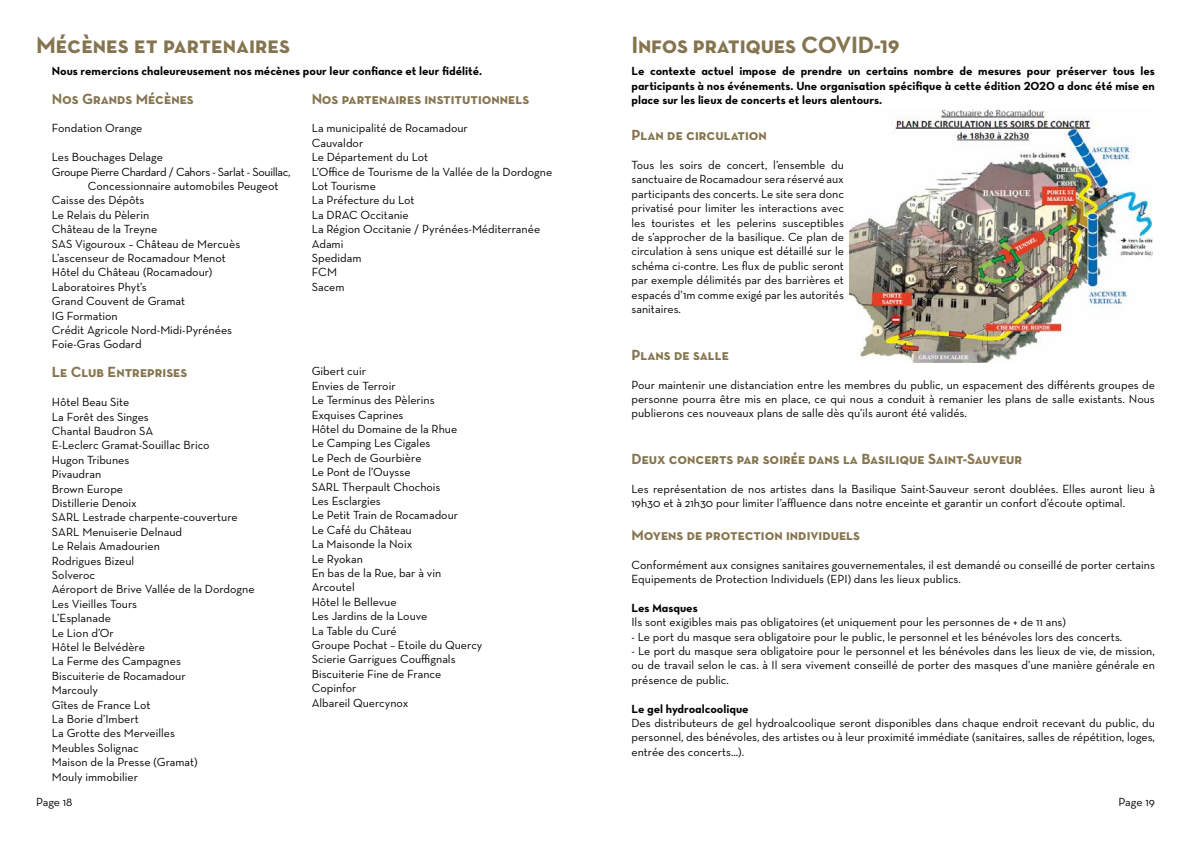
<style>
.page{position:relative;width:1191px;height:842px;background:#fff}
.page>*{position:absolute;margin:0;border:0;box-sizing:border-box;transform-origin:0 0}
.t1{font:24px "Neutra Text Bold SC";letter-spacing:-.01em;color:#85754f}
.t2{font:15px "Neutra Text Bold SC";color:#85754f}
.t3{font:12px/14.4px "Neutra Text";color:#000}
.t4{font:12px/14.4px "Neutra Text Bold Alt";color:#000;text-align:justify}
.t5{font:12px "Neutra Text";letter-spacing:-.03em;color:#000}
.t6{font:12px "Neutra Text";letter-spacing:-.01em;color:#020203}
</style>
<div class="page">
<img style="left:850px;top:111px;width:301px;height:251px">
<h1 class="t1" style="left:36px;top:30px;width:256px">Mécènes et partenaires</h1>
<p class="t4" style="left:52px;top:64px;width:431px">Nous remercions chaleureusement nos mécènes pour leur confiance et leur fidélité.</p>
<p class="t2" style="left:52px;top:89px;width:143px">Nos Grands Mécènes</p>
<p class="t3" style="left:52px;top:121px;width:92px">Fondation Orange</p>
<p class="t3" style="left:52px;top:150px;width:113px">Les Bouchages Delage</p>
<p class="t5" style="left:52px;top:164px;width:240px">Groupe Pierre Chardard / Cahors - Sarlat - Souillac,</p>
<p class="t3" style="left:88px;top:179px;width:192px">Concessionnaire automobiles Peugeot</p>
<p class="t3" style="left:52px;top:193px;width:94px">Caisse des Dépôts</p>
<p class="t3" style="left:52px;top:207px;width:99px">Le Relais du Pèlerin</p>
<p class="t3" style="left:52px;top:222px;width:107px">Château de la Treyne</p>
<p class="t3" style="left:52px;top:236px;width:190px">SAS Vigouroux – Château de Mercuès</p>
<p class="t3" style="left:52px;top:251px;width:175px">L’ascenseur de Rocamadour Menot</p>
<p class="t3" style="left:52px;top:265px;width:162px">Hôtel du Château (Rocamadour)</p>
<p class="t3" style="left:52px;top:279px;width:96px">Laboratoires Phyt’s</p>
<p class="t3" style="left:52px;top:294px;width:135px">Grand Couvent de Gramat</p>
<p class="t3" style="left:52px;top:308px;width:67px">IG Formation</p>
<p class="t3" style="left:52px;top:323px;width:182px">Crédit Agricole Nord-Midi-Pyrénées</p>
<p class="t3" style="left:52px;top:337px;width:91px">Foie-Gras Godard</p>
<p class="t2" style="left:312px;top:89px;width:219px">Nos partenaires institutionnels</p>
<p class="t3" style="left:312px;top:121px;width:242px">La municipalité de Rocamadour<br>Cauvaldor<br>Le Département du Lot<br>L’Office de Tourisme de la Vallée de la Dordogne<br>Lot Tourisme<br>La Préfecture du Lot<br>La DRAC Occitanie<br>La Région Occitanie / Pyrénées-Méditerranée<br>Adami<br>Spedidam<br>FCM<br>Sacem</p>
<p class="t2" style="left:52px;top:363px;width:137px">Le Club Entreprises</p>
<p class="t3" style="left:52px;top:395px;width:204px">Hôtel Beau Site<br>La Forêt des Singes<br>Chantal Baudron SA<br>E-Leclerc Gramat-Souillac Brico<br>Hugon Tribunes<br>Pivaudran<br>Brown Europe<br>Distillerie Denoix<br>SARL Lestrade charpente-couverture<br>SARL Menuiserie Delnaud<br>Le Relais Amadourien<br>Rodrigues Bizeul<br>Solveroc<br>Aéroport de Brive Vallée de la Dordogne<br>Les Vieilles Tours<br>L’Esplanade<br>Le Lion d’Or<br>Hôtel le Belvédère<br>La Ferme des Campagnes<br>Biscuiterie de Rocamadour<br>Marcouly<br>Gîtes de France Lot<br>La Borie d’Imbert<br>La Grotte des Merveilles<br>Meubles Solignac<br>Maison de la Presse (Gramat)<br>Mouly immobilier</p>
<p class="t6" style="left:36px;top:795px;width:38px">Page 18</p>
<p class="t3" style="left:312px;top:364px;width:172px">Gibert cuir<br>Envies de Terroir<br>Le Terminus des Pèlerins<br>Exquises Caprines<br>Hôtel du Domaine de la Rhue<br>Le Camping Les Cigales<br>Le Pech de Gourbière<br>Le Pont de l’Ouysse<br>SARL Therpault Chochois<br>Les Esclargies<br>Le Petit Train de Rocamadour<br>Le Café du Château<br>La Maisonde la Noix<br>Le Ryokan<br>En bas de la Rue, bar à vin<br>Arcoutel<br>Hôtel le Bellevue<br>Les Jardins de la Louve<br>La Table du Curé<br>Groupe Pochat – Etoile du Quercy<br>Scierie Garrigues Couffignals<br>Biscuiterie Fine de France<br>Copinfor<br>Albareil Quercynox</p>
<h1 class="t1" style="left:631px;top:30px;width:270px">Infos pratiques COVID-19</h1>
<p class="t4" style="left:631px;top:64px;width:525px">Le contexte actuel impose de prendre un certains nombre de mesures pour préserver tous les participants à nos événements. Une organisation spécifique à cette édition 2020 a donc été mise en place sur les lieux de concerts et leurs alentours.</p>
<p class="t2" style="left:631px;top:126px;width:137px">Plan de circulation</p>
<p class="t3" style="left:631px;top:157px;width:214px;text-align:justify">Tous les soirs de concert, l’ensemble du sanctuaire de Rocamadour sera réservé aux participants des concerts. Le site sera donc privatisé pour limiter les interactions avec les touristes et les pelerins susceptibles de s’approcher de la basilique. Ce plan de circulation à sens unique est détaillé sur le schéma ci-contre. Les flux de public seront par exemple délimités par des barrières et espacés d’1m comme exigé par les autorités sanitaires.</p>
<p class="t2" style="left:631px;top:345px;width:99px">Plans de salle</p>
<p class="t3" style="left:631px;top:377px;width:525px;text-align:justify">Pour maintenir une distanciation entre les membres du public, un espacement des différents groupes de personne pourra être mis en place, ce qui nous a conduit à remanier les plans de salle existants. Nous publierons ces nouveaux plans de salle dès qu’ils auront été validés.</p>
<p class="t2" style="left:631px;top:450px;width:392px">Deux concerts par soirée dans la Basilique Saint-Sauveur</p>
<p class="t3" style="left:631px;top:481px;width:525px">Les représentation de nos artistes dans la Basilique Saint-Sauveur seront doublées. Elles auront lieu à<br>19h30 et à 21h30 pour limiter l’affluence dans notre enceinte et garantir un confort d’écoute optimal.</p>
<p class="t2" style="left:631px;top:525px;width:230px">Moyens de protection individuels</p>
<p class="t3" style="left:631px;top:557px;width:525px">Conformément aux consignes sanitaires gouvernementales, il est demandé ou conseillé de porter certains<br>Equipements de Protection Individuels (EPI) dans les lieux publics.</p>
<p class="t4" style="left:631px;top:600px;width:68px">Les Masques</p>
<p class="t3" style="left:631px;top:615px;width:436px">Ils sont exigibles mais pas obligatoires (et uniquement pour les personnes de + de 11 ans)</p>
<p class="t3" style="left:631px;top:629px;width:492px">- Le port du masque sera obligatoire pour le public, le personnel et les bénévoles lors des concerts.</p>
<p class="t3" style="left:631px;top:643px;width:525px;text-align:justify">- Le port du masque sera obligatoire pour le personnel et les bénévoles dans les lieux de vie, de mission, ou de travail selon le cas. à Il sera vivement conseillé de porter des masques d’une manière générale en présence de public.</p>
<p class="t4" style="left:631px;top:701px;width:119px">Le gel hydroalcoolique</p>
<p class="t3" style="left:631px;top:715px;width:525px;text-align:justify">Des distributeurs de gel hydroalcoolique seront disponibles dans chaque endroit recevant du public, du personnel, des bénévoles, des artistes ou à leur proximité immédiate (sanitaires, salles de répétition, loges, entrée des concerts...).</p>
<p class="t6" style="left:1118px;top:795px;width:38px">Page 19</p>
</div>
